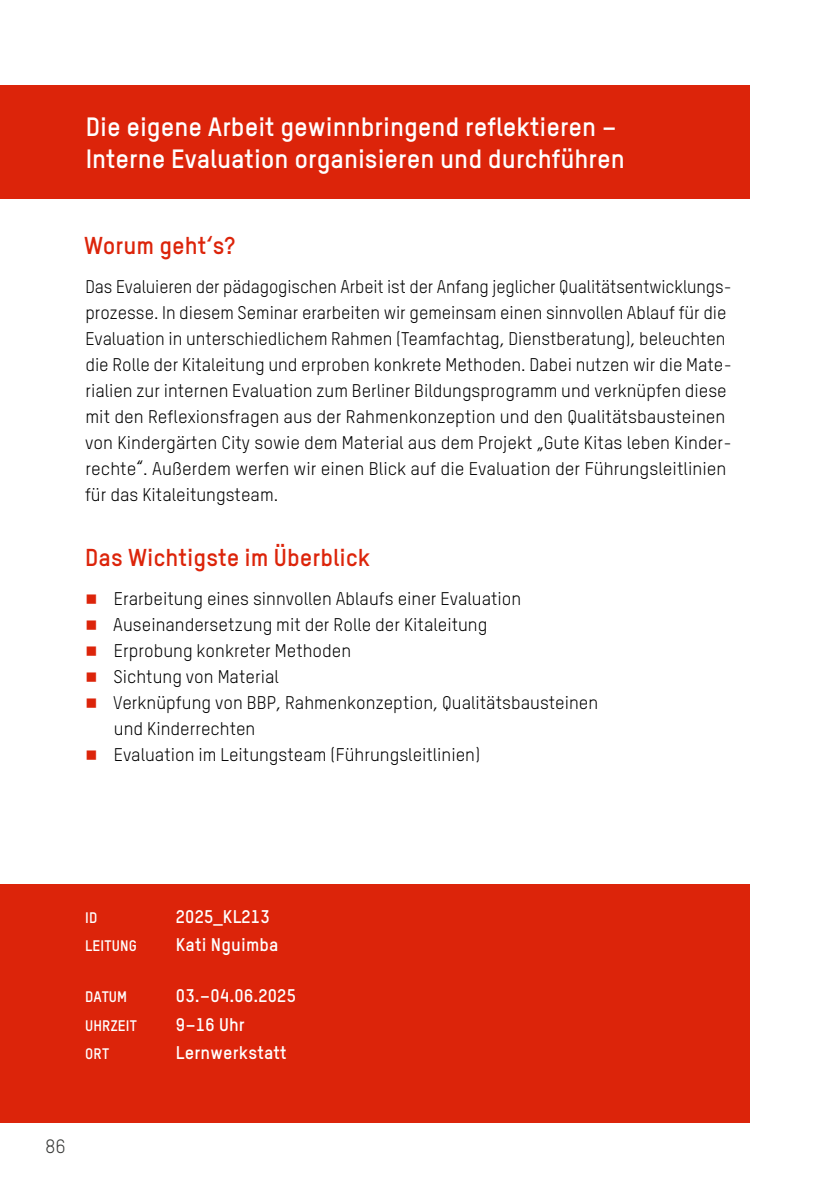
<style>
.page{position:relative;width:840px;height:1191px;background:#fff}
.page>*{position:absolute;margin:0;border:0;box-sizing:border-box;transform-origin:0 0}
.t1{font:700 26px/32px "TSTAR";color:#fff}
.t2{font:700 24px "TSTAR";color:#dc240a}
.t3{font:19px "TSTAR";color:#383937}
.t4{font:18px/26px "TSTAR";color:#000}
.t5{font:700 18px "TSTAR";letter-spacing:.01em;color:#fff}
.t6{font:700 15px "TSTAR";letter-spacing:.01em;color:#fff}
</style>
<div class="page">
<div style="left:0;top:85px;width:748px;height:113px;background:#dc240a"></div>
<div style="left:0;top:884px;width:748px;height:239px;background:#dc240a"></div>
<h1 class="t1" style="left:86px;top:110px;width:540px">Die eigene Arbeit gewinnbringend reflektieren –<br>Interne Evaluation organisieren und durchführen</h1>
<h2 class="t2" style="left:84px;top:230px;width:152px">Worum geht‘s?</h2>
<p class="t4" style="left:85px;top:273px;width:648px">Das Evaluieren der pädagogischen Arbeit ist der Anfang jeglicher Qualitätsentwicklungs&shy;prozesse. In diesem Seminar erarbeiten wir gemeinsam einen sinnvollen Ablauf für die Evaluation in unterschiedlichem Rahmen (Teamfachtag, Dienstberatung), beleuchten die Rolle der Kitaleitung und erproben konkrete Methoden. Dabei nutzen wir die Mate&shy;rialien zur internen Evaluation zum Berliner Bildungsprogramm und verknüpfen diese mit den Reflexionsfragen aus der Rahmenkonzeption und den Qualitätsbausteinen von Kindergärten City sowie dem Material aus dem Projekt „Gute Kitas leben Kinder&shy;rechte“. Außerdem werfen wir einen Blick auf die Evaluation der Führungsleitlinien für das Kitaleitungsteam.</p>
<h2 class="t2" style="left:85px;top:542px;width:286px">Das Wichtigste im Überblick</h2>
<p class="t4" style="left:113px;top:585px;width:486px">Erarbeitung eines sinnvollen Ablaufs einer Evaluation Auseinandersetzung mit der Rolle der Kitaleitung<br>Erprobung konkreter Methoden<br>Sichtung von Material<br>Verknüpfung von BBP, Rahmenkonzeption, Qualitätsbausteinen und Kinderrechten<br>Evaluation im Leitungsteam (Führungsleitlinien)</p>
<p class="t6" style="left:85px;top:908px;width:14px">ID</p>
<p class="t5" style="left:176px;top:905px;width:95px">2025_KL213</p>
<p class="t6" style="left:85px;top:936px;width:53px">LEITUNG</p>
<p class="t5" style="left:176px;top:933px;width:104px">Kati Nguimba</p>
<p class="t6" style="left:85px;top:987px;width:44px">DATUM</p>
<p class="t5" style="left:176px;top:984px;width:121px">03.–04.06.2025</p>
<p class="t6" style="left:85px;top:1016px;width:53px">UHRZEIT</p>
<p class="t5" style="left:176px;top:1013px;width:70px">9–16 Uhr</p>
<p class="t6" style="left:85px;top:1044px;width:26px">ORT</p>
<p class="t5" style="left:176px;top:1041px;width:112px">Lernwerkstatt</p>
<p class="t3" style="left:45px;top:1134px;width:22px">86</p>
</div>
